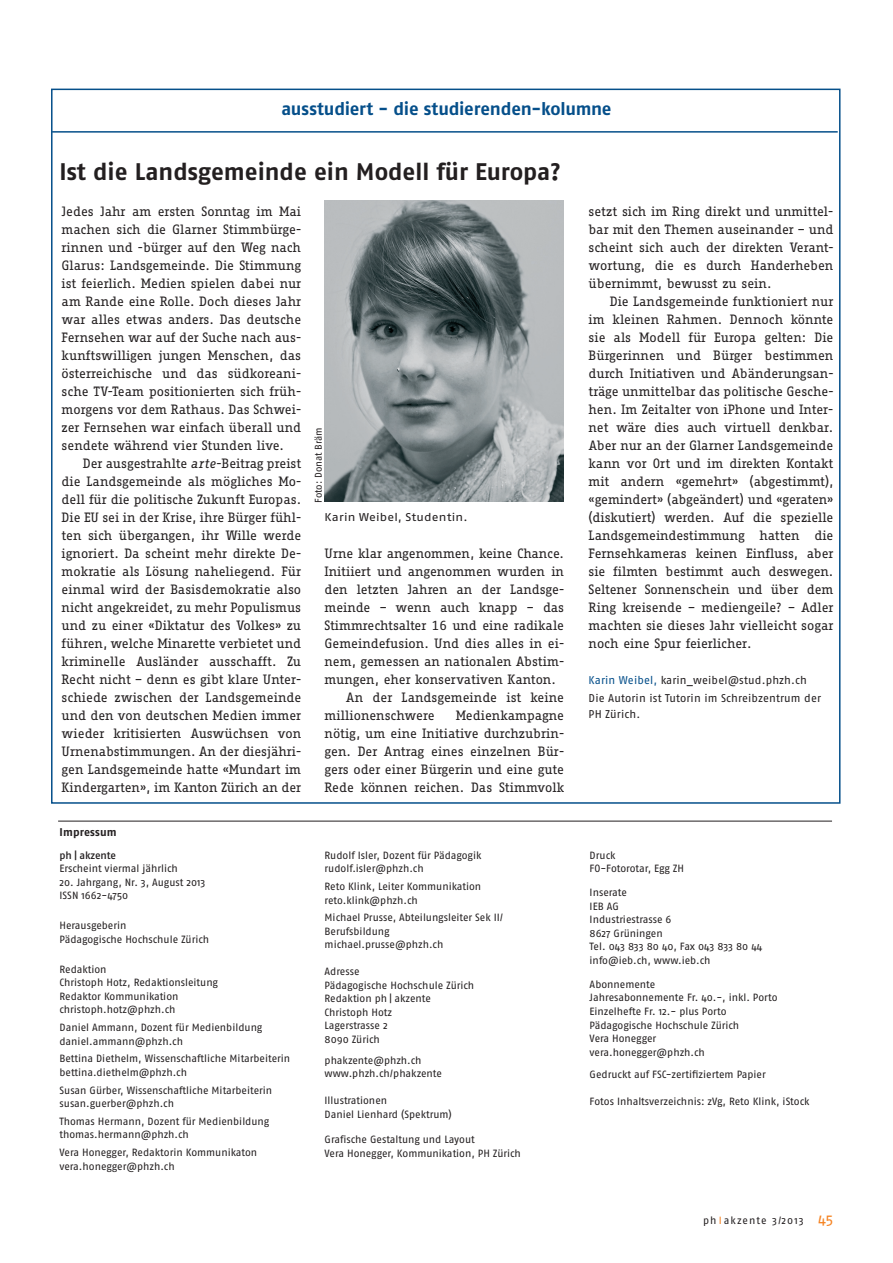
<style>
.page{position:relative;width:893px;height:1263px;background:#fff}
.page>*{position:absolute;margin:0;border:0;box-sizing:border-box;transform-origin:0 0}
.t1{font:700 24px "Fago OT";color:#231f20}
.t2{font:700 18px "Fago OT";letter-spacing:-.01em;color:#054f8a}
.t3{font:13.2px/18px "Fago Office Serif";letter-spacing:-.005em;color:#231f20;text-align:justify}
.t4{font:11.25px/18px "Fago OT";letter-spacing:.01em;color:#231f20}
.t5{font:11.25px "Fago OT Extd";letter-spacing:.02em;color:#231f20}
.t6{font:700 11.25px "Fago OT";letter-spacing:.015em;color:#231f20}
.t7{font:10.5px/13.5px "Fago OT";letter-spacing:-.005em;color:#231f20}
.t8{font:10.5px "Fago OT";letter-spacing:.1em;color:#231f20}
.t9{font:500 10.5px "Fago OT";letter-spacing:-.005em;color:#231f20}
.t10{font:9.75px "Fago OT";letter-spacing:-.005em;color:#231f20}
.s1{font-style:italic}
.s2{color:#054f8a}
.s3{color:#f58220}
.s4{font-size:15px;color:#f58220}
</style>
<div class="page">
<hr style="left:52px;top:131px;width:786px;height:2px;background:#054f8a">
<img style="left:325px;top:201px;width:238px;height:301px">
<hr style="left:58px;top:821px;width:774px;height:1px;background:#231f20">
<h2 class="t2" style="left:281px;top:98px;width:332px">ausstudiert - die studierenden-kolumne</h2>
<h1 class="t1" style="left:60px;top:157px;width:503px">Ist die Landsgemeinde ein Modell für Europa?</h1>
<p class="t3" style="left:62px;top:202px;width:241px">Jedes Jahr am ersten Sonntag im Mai machen sich die Glarner Stimmbürge&shy;rinnen und -bürger auf den Weg nach Glarus: Landsgemeinde. Die Stimmung ist feierlich. Medien spielen dabei nur am Rande eine Rolle. Doch dieses Jahr war alles etwas anders. Das deutsche Fernsehen war auf der Suche nach aus&shy;kunftswilligen jungen Menschen, das österreichische und das südkoreani&shy;sche TV-Team positionierten sich früh&shy;morgens vor dem Rathaus. Das Schwei&shy;zer Fernsehen war einfach überall und sendete während vier Stunden live.</p>
<p class="t3" style="left:62px;top:454px;width:241px;text-indent:21px">Der ausgestrahlte <span class="s1">arte</span>-Beitrag preist die Landsgemeinde als mögliches Mo&shy;dell für die politische Zukunft Europas.<br>Die EU sei in der Krise, ihre Bürger fühl&shy;ten sich übergangen, ihr Wille werde ignoriert. Da scheint mehr direkte De&shy;mokratie als Lösung naheliegend. Für einmal wird der Basisdemokratie also nicht angekreidet, zu mehr Populismus und zu einer «Diktatur des Volkes» zu führen, welche Minarette verbietet und kriminelle Ausländer ausschafft. Zu Recht nicht – denn es gibt klare Unter&shy;schiede zwischen der Landsgemeinde und den von deutschen Medien immer wieder kritisierten Auswüchsen von Urnenabstimmungen. An der diesjähri&shy;gen Landsgemeinde hatte «Mundart im Kindergarten», im Kanton Zürich an der</p>
<p class="t6" style="left:60px;top:825px;width:59px">Impressum</p>
<p class="t9" style="left:60px;top:849px;width:58px">ph | akzente</p>
<p class="t7" style="left:60px;top:862px;width:120px">Erscheint viermal jährlich</p>
<p class="t7" style="left:60px;top:875px;width:148px">20. Jahrgang, Nr. 3, August 2013<br>ISSN 1662-4750</p>
<p class="t7" style="left:60px;top:919px;width:151px">Herausgeberin<br>Pädagogische Hochschule Zürich</p>
<p class="t7" style="left:60px;top:962px;width:160px">Redaktion<br>Christoph Hotz, Redaktionsleitung<br>Redaktor Kommunikation christoph.hotz@phzh.ch</p>
<p class="t7" style="left:60px;top:1021px;width:204px">Daniel Ammann, Dozent für Medienbildung daniel.ammann@phzh.ch</p>
<p class="t7" style="left:60px;top:1052px;width:232px">Bettina Diethelm, Wissenschaftliche Mitarbeiterin bettina.diethelm@phzh.ch</p>
<p class="t7" style="left:60px;top:1083px;width:214px">Susan Gürber, Wissenschaftliche Mitarbeiterin susan.guerber@phzh.ch</p>
<p class="t7" style="left:60px;top:1114px;width:211px">Thomas Hermann, Dozent für Medienbildung thomas.hermann@phzh.ch</p>
<p class="t7" style="left:60px;top:1146px;width:199px">Vera Honegger, Redaktorin Kommunikaton vera.honegger@phzh.ch</p>
<p class="t10" style="left:312px;top:503px;width:77px;rotate:-90deg">Foto: Donat Bräm</p>
<p class="t5" style="left:325px;top:510px;width:144px">Karin Weibel, Studentin.</p>
<p class="t3" style="left:325px;top:544px;width:241px">Urne klar angenommen, keine Chance.</p>
<p class="t3" style="left:325px;top:562px;width:241px">Initiiert und angenommen wurden in</p>
<p class="t3" style="left:325px;top:580px;width:241px">den letzten Jahren an der Landsge-</p>
<p class="t3" style="left:325px;top:598px;width:241px">meinde – wenn auch knapp – das</p>
<p class="t3" style="left:325px;top:616px;width:241px">Stimmrechtsalter 16 und eine radikale</p>
<p class="t3" style="left:325px;top:634px;width:241px">Gemeindefusion. Und dies alles in ei-</p>
<p class="t3" style="left:325px;top:652px;width:241px">nem, gemessen an nationalen Abstim-</p>
<p class="t3" style="left:325px;top:670px;width:233px">mungen, eher konservativen Kanton.</p>
<p class="t3" style="left:346px;top:688px;width:220px">An der Landsgemeinde ist keine</p>
<p class="t3" style="left:325px;top:706px;width:111px">millionenschwere</p>
<p class="t3" style="left:325px;top:706px;width:241px;text-indent:131px">Medienkampagne nötig, um eine Initiative durchzubrin&shy;gen. Der Antrag eines einzelnen Bür&shy;gers oder einer Bürgerin und eine gute Rede können reichen. Das Stimmvolk</p>
<p class="t7" style="left:325px;top:848px;width:158px">Rudolf Isler, Dozent für Pädagogik rudolf.isler@phzh.ch</p>
<p class="t7" style="left:325px;top:880px;width:158px">Reto Klink, Leiter Kommunikation reto.klink@phzh.ch</p>
<p class="t7" style="left:325px;top:911px;width:180px">Michael Prusse, Abteilungsleiter Sek II/<br>Berufsbildung michael.prusse@phzh.ch</p>
<p class="t7" style="left:325px;top:965px;width:151px">Adresse<br>Pädagogische Hochschule Zürich<br>Redaktion ph | akzente<br>Christoph Hotz<br>Lagerstrasse 2<br>8090 Zürich</p>
<p class="t7" style="left:325px;top:1053px;width:119px">phakzente@phzh.ch www.phzh.ch/phakzente</p>
<p class="t7" style="left:325px;top:1094px;width:129px">Illustrationen<br>Daniel Lienhard (Spektrum)</p>
<p class="t7" style="left:325px;top:1133px;width:198px">Grafische Gestaltung und Layout<br>Vera Honegger, Kommunikation, PH Zürich</p>
<p class="t3" style="left:589px;top:202px;width:246px">setzt sich im Ring direkt und unmittel&shy;bar mit den Themen auseinander – und scheint sich auch der direkten Verant&shy;wortung, die es durch Handerheben übernimmt, bewusst zu sein.</p>
<p class="t3" style="left:589px;top:292px;width:247px;text-indent:21px">Die Landsgemeinde funktioniert nur im kleinen Rahmen. Dennoch könnte sie als Modell für Europa gelten: Die Bürgerinnen und Bürger bestimmen durch Initiativen und Abänderungsan&shy;träge unmittelbar das politische Gesche&shy;hen. Im Zeitalter von iPhone und Inter&shy;net wäre dies auch virtuell denkbar.<br>Aber nur an der Glarner Landsgemeinde kann vor Ort und im direkten Kontakt mit andern «gemehrt» (abgestimmt), «gemindert» (abgeändert) und «geraten» (diskutiert) werden. Auf die spezielle Landsgemeindestimmung hatten die Fernsehkameras keinen Einfluss, aber sie filmten bestimmt auch deswegen.<br>Seltener Sonnenschein und über dem Ring kreisende – mediengeile? – Adler machten sie dieses Jahr vielleicht sogar noch eine Spur feierlicher.</p>
<p class="t4" style="left:589px;top:671px;width:234px"><span class="s2">Karin Weibel,</span> karin_weibel@stud.phzh.ch<br>Die Autorin ist Tutorin im Schreibzentrum der</p>
<p class="t4" style="left:589px;top:705px;width:53px">PH Zürich.</p>
<p class="t7" style="left:590px;top:848px;width:96px">Druck<br>FO-Fotorotar, Egg ZH</p>
<p class="t7" style="left:590px;top:886px;width:174px">Inserate<br>IEB AG<br>Industriestrasse 6<br>8627 Grüningen<br>Tel. 043 833 80 40, Fax 043 833 80 44 info@ieb.ch, www.ieb.ch</p>
<p class="t7" style="left:590px;top:977px;width:189px">Abonnemente<br>Jahresabonnemente Fr. 40.-, inkl. Porto<br>Einzelhefte Fr. 12.- plus Porto<br>Pädagogische Hochschule Zürich<br>Vera Honegger<br>vera.honegger@phzh.ch</p>
<p class="t7" style="left:590px;top:1067px;width:178px">Gedruckt auf FSC-zertifiziertem Papier</p>
<p class="t7" style="left:590px;top:1094px;width:221px">Fotos Inhaltsverzeichnis: zVg, Reto Klink, iStock</p>
<p class="t8" style="left:703px;top:1214px;width:132px">ph<span class="s3">I</span>akzente 3/2013 <span class="s4">45</span></p>
</div>
